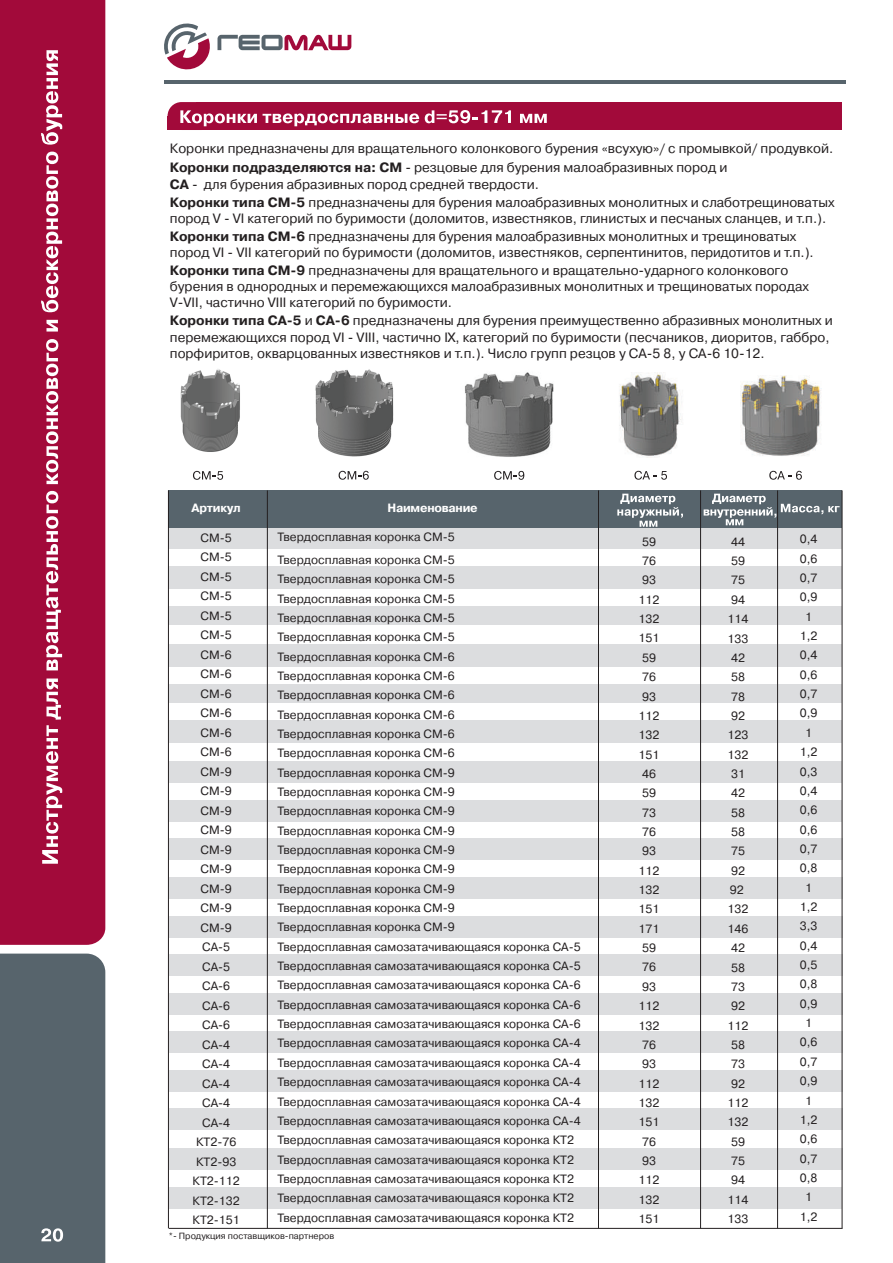
<style>
.page{position:relative;width:893px;height:1263px;background:#fff}
.page>*{position:absolute;margin:0;border:0;box-sizing:border-box;transform-origin:0 0}
.t1{font:13.5px/18px "Pragmatica C";color:#231f20}
.t2{font:12px/19.4px "Pragmatica C";color:#231f20}
.t3{font:700 12px "Pragmatica C";letter-spacing:-.02em;color:#fff}
.t4{font:9px "Pragmatica C";color:#231f20}
.s1{font-weight:700}
</style>
<div class="page">
<div style="left:0;top:0;width:105px;height:945px;background:#a20a3a"></div>
<hr style="left:164px;top:80px;width:682px;height:4px;background:#57646c">
<div style="left:0;top:953px;width:105px;height:310px;background:#57646c"></div>
<svg style="left:42px;top:678px;width:20px;height:186px"></svg>
<svg style="left:46px;top:491px;width:16px;height:179px"></svg>
<svg style="left:46px;top:339px;width:12px;height:145px"></svg>
<svg style="left:46px;top:320px;width:12px;height:12px"></svg>
<svg style="left:41px;top:152px;width:21px;height:160px"></svg>
<svg style="left:41px;top:50px;width:21px;height:95px"></svg>
<svg style="left:164px;top:23px;width:46px;height:47px"></svg>
<svg style="left:218px;top:35px;width:133px;height:15px"></svg>
<img style="left:465px;top:372px;width:89px;height:85px">
<div style="left:168px;top:526px;width:674px;height:23px;background:#dcdddf"></div>
<div style="left:169px;top:566px;width:673px;height:22px;background:#dcdddf"></div>
<div style="left:169px;top:606px;width:673px;height:19px;background:#dcdddf"></div>
<div style="left:169px;top:644px;width:673px;height:22px;background:#dcdddf"></div>
<div style="left:168px;top:684px;width:674px;height:19px;background:#dcdddf"></div>
<div style="left:168px;top:720px;width:674px;height:23px;background:#dcdddf"></div>
<div style="left:168px;top:761px;width:674px;height:21px;background:#dcdddf"></div>
<div style="left:169px;top:800px;width:673px;height:21px;background:#dcdddf"></div>
<div style="left:169px;top:839px;width:673px;height:21px;background:#dcdddf"></div>
<div style="left:169px;top:877px;width:673px;height:22px;background:#dcdddf"></div>
<div style="left:169px;top:916px;width:673px;height:22px;background:#dcdddf"></div>
<div style="left:169px;top:954px;width:673px;height:22px;background:#dcdddf"></div>
<div style="left:169px;top:993px;width:673px;height:22px;background:#dcdddf"></div>
<div style="left:169px;top:1031px;width:673px;height:22px;background:#dcdddf"></div>
<div style="left:169px;top:1070px;width:673px;height:22px;background:#dcdddf"></div>
<div style="left:169px;top:1108px;width:673px;height:22px;background:#dcdddf"></div>
<div style="left:169px;top:1148px;width:673px;height:22px;background:#dcdddf"></div>
<div style="left:169px;top:1187px;width:673px;height:22px;background:#dcdddf"></div>
<div style="left:197px;top:102px;width:645px;height:28px;background:#a20a3a"></div>
<div style="left:168px;top:102px;width:47px;height:28px;background:#a20a3a;border-radius:14px"></div>
<div style="left:168px;top:116px;width:20px;height:14px;background:#a20a3a"></div>
<svg style="left:180px;top:110px;width:77px;height:16px"></svg>
<svg style="left:263px;top:113px;width:156px;height:13px"></svg>
<svg style="left:425px;top:110px;width:86px;height:13px"></svg>
<svg style="left:520px;top:114px;width:27px;height:9px"></svg>
<div style="left:168px;top:490px;width:674px;height:38px;background:#57646c"></div>
<svg style="left:704px;top:494px;width:135px;height:31px"></svg>
<svg style="left:617px;top:494px;width:66px;height:33px"></svg>
<svg style="left:339px;top:471px;width:30px;height:9px"></svg>
<svg style="left:193px;top:471px;width:30px;height:9px"></svg>
<svg style="left:494px;top:471px;width:30px;height:9px"></svg>
<svg style="left:634px;top:471px;width:33px;height:9px"></svg>
<img style="left:619px;top:373px;width:63px;height:83px">
<svg style="left:769px;top:471px;width:33px;height:9px"></svg>
<img style="left:180px;top:369px;width:60px;height:83px">
<img style="left:315px;top:369px;width:79px;height:88px">
<img style="left:741px;top:375px;width:81px;height:81px">
<p class="t1" style="left:170px;top:139px;width:665px;line-height:19.5px">Коронки предназначены для вращательного колонкового бурения «всухую»/ с промывкой/ продувкой.<br><span class="s1">Коронки подразделяются на: СМ</span> - резцовые для бурения малоабразивных пород и</p>
<p class="t1" style="left:170px;top:175px;width:666px"><span class="s1">СА</span> - для бурения абразивных пород средней твердости.<br><span class="s1">Коронки типа СМ-5</span> предназначены для бурения малоабразивных монолитных и слаботрещиноватых</p>
<p class="t1" style="left:170px;top:209px;width:658px">пород V - VI категорий по буримости (доломитов, известняков, глинистых и песчаных сланцев, и т.п.).<br><span class="s1">Коронки типа СМ-6</span> предназначены для бурения малоабразивных монолитных и трещиноватых</p>
<p class="t1" style="left:170px;top:243px;width:645px">пород VI - VII категорий по буримости (доломитов, известняков, серпентинитов, перидотитов и т.п.).<br><span class="s1">Коронки типа СМ-9</span> предназначены для вращательного и вращательно-ударного колонкового</p>
<p class="t1" style="left:170px;top:278px;width:641px;line-height:16.2px">бурения в однородных и перемежающихся малоабразивных монолитных и трещиноватых породах<br>V-VII, частично VIII категорий по буримости.</p>
<p class="t1" style="left:170px;top:313px;width:664px;line-height:16.2px"><span class="s1">Коронки типа СА-5</span> и <span class="s1">СА-6</span> предназначены для бурения преимущественно абразивных монолитных и перемежающихся пород VI - VIII, частично IX, категорий по буримости (песчаников, диоритов, габбро, порфиритов, окварцованных известняков и т.п.). Число групп резцов у СА-5 8, у СА-6 10-12.</p>
<p class="t3" style="left:192px;top:501px;width:51px">Артикул</p>
<p class="t2" style="left:193px;top:528px;width:49px;text-align:center">СМ-5<br>СМ-5<br>СМ-5<br>СМ-5<br>СМ-5<br>СМ-5<br>СМ-6<br>СМ-6<br>СМ-6<br>СМ-6<br>СМ-6<br>СМ-6<br>СМ-9<br>СМ-9<br>СМ-9<br>СМ-9<br>СМ-9<br>СМ-9<br>СМ-9<br>СМ-9<br>СМ-9<br>СА-5<br>СА-5<br>СА-6<br>СА-6<br>СА-6<br>СА-4<br>СА-4<br>СА-4<br>СА-4<br>СА-4<br>КТ2-76<br>КТ2-93<br>КТ2-112<br>КТ2-132<br>КТ2-151</p>
<p class="t3" style="left:387px;top:501px;width:92px">Наименование</p>
<p class="t2" style="left:277px;top:526px;width:179px;line-height:22.4px">Твердосплавная коронка СМ-5<br>Твердосплавная коронка СМ-5</p>
<p class="t2" style="left:277px;top:569px;width:305px">Твердосплавная коронка СМ-5<br>Твердосплавная коронка СМ-5<br>Твердосплавная коронка СМ-5<br>Твердосплавная коронка СМ-5<br>Твердосплавная коронка СМ-6<br>Твердосплавная коронка СМ-6<br>Твердосплавная коронка СМ-6<br>Твердосплавная коронка СМ-6<br>Твердосплавная коронка СМ-6<br>Твердосплавная коронка СМ-6<br>Твердосплавная коронка СМ-9<br>Твердосплавная коронка СМ-9<br>Твердосплавная коронка СМ-9<br>Твердосплавная коронка СМ-9<br>Твердосплавная коронка СМ-9<br>Твердосплавная коронка СМ-9<br>Твердосплавная коронка СМ-9<br>Твердосплавная коронка СМ-9<br>Твердосплавная коронка СМ-9<br>Твердосплавная самозатачивающаяся коронка СА-5<br>Твердосплавная самозатачивающаяся коронка СА-5<br>Твердосплавная самозатачивающаяся коронка СА-6<br>Твердосплавная самозатачивающаяся коронка СА-6<br>Твердосплавная самозатачивающаяся коронка СА-6<br>Твердосплавная самозатачивающаяся коронка СА-4<br>Твердосплавная самозатачивающаяся коронка СА-4<br>Твердосплавная самозатачивающаяся коронка СА-4<br>Твердосплавная самозатачивающаяся коронка СА-4<br>Твердосплавная самозатачивающаяся коронка СА-4<br>Твердосплавная самозатачивающаяся коронка КТ2<br>Твердосплавная самозатачивающаяся коронка КТ2<br>Твердосплавная самозатачивающаяся коронка КТ2<br>Твердосплавная самозатачивающаяся коронка КТ2<br>Твердосплавная самозатачивающаяся коронка КТ2</p>
<p class="t4" style="left:169px;top:1231px;width:167px">*- Продукция поставщиков-партнеров</p>
<p class="t2" style="left:639px;top:532px;width:22px">59<br>76<br>93<br>112<br>132<br>151<br>59<br>76<br>93<br>112<br>132<br>151<br>46<br>59<br>73<br>76<br>93<br>112<br>132<br>151<br>171<br>59<br>76<br>93<br>112<br>132<br>76<br>93<br>112<br>132<br>151<br>76<br>93<br>112<br>132<br>151</p>
<p class="t2" style="left:728px;top:532px;width:22px">44<br>59<br>75<br>94<br>114<br>133<br>42<br>58<br>78<br>92<br>123<br>132<br>31<br>42<br>58<br>58<br>75<br>92<br>92<br>132<br>146<br>42<br>58<br>73<br>92<br>112<br>58<br>73<br>92<br>112<br>132<br>59<br>75<br>94<br>114<br>133</p>
<p class="t2" style="left:800px;top:529px;width:19px;text-align:center">0,4<br>0,6<br>0,7<br>0,9<br>1<br>1,2<br>0,4<br>0,6<br>0,7<br>0,9<br>1<br>1,2<br>0,3<br>0,4<br>0,6<br>0,6<br>0,7<br>0,8<br>1<br>1,2<br>3,3<br>0,4<br>0,5<br>0,8<br>0,9<br>1<br>0,6<br>0,7<br>0,9<br>1<br>1,2<br>0,6<br>0,7<br>0,8<br>1<br>1,2</p>
</div>
